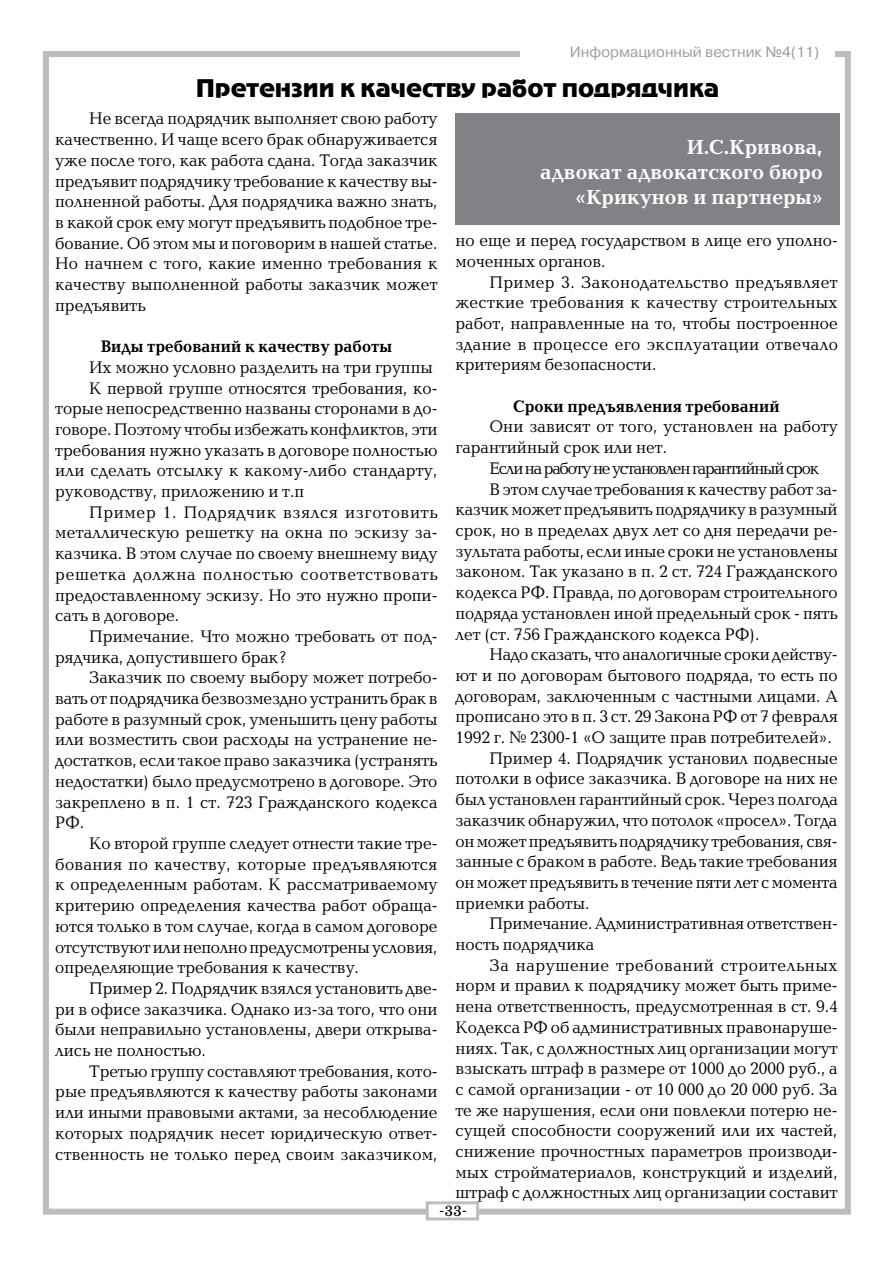
<style>
.page{position:relative;width:893px;height:1263px;background:#fff}
.page>*{position:absolute;margin:0;border:0;box-sizing:border-box;transform-origin:0 0}
.t1{font:24px "Adver Gothic C";color:#000}
.t2{font:700 21px/25.2px "Baltica C";color:#fff;text-align:right}
.t3{font:17.25px/20.7px "Baltica C";color:#000;text-align:justify;scale:.95 1}
.t4{font:17.25px "Baltica C";letter-spacing:.045em;color:#000;scale:.95 1}
.t5{font:700 17.25px "Baltica C";color:#000;scale:.95 1}
.t6{font:17.25px "Baltica C";letter-spacing:-.07em;color:#000;scale:.95 1}
.t7{font:17.25px "Baltica C";letter-spacing:.025em;color:#000;scale:.95 1}
.t8{font:17.25px "Baltica C";letter-spacing:.04em;color:#000;scale:.95 1}
.t9{font:15px "Pragmatica C";color:#9d9fa2}
.t10{font:15px "School Book C";color:#000}
</style>
<div class="page">
<div style="left:43px;top:51px;width:808px;height:1164px;border:6px solid #bcbdc0"></div>
<div style="left:426px;top:1201px;width:53px;height:19px;background:#fff;border:3px solid #bcbdc0"></div>
<div style="left:520px;top:42px;width:315px;height:18px;background:#fff"></div>
<div style="left:455px;top:113px;width:385px;height:112px;background:#808285"></div>
<p class="t9" style="left:570px;top:43px;width:251px">Информационный вестник №4(11)</p>
<h1 class="t1" style="left:196px;top:74px;width:525px">Претензии к качеству работ подрядчика</h1>
<p class="t3" style="left:55px;top:109px;width:404px;text-indent:34px">Не всегда подрядчик выполняет свою работу качественно. И чаще всего брак обнаруживается уже после того, как работа сдана. Тогда заказчик предъявит подрядчику требование к качеству вы&shy;полненной работы. Для подрядчика важно знать, в какой срок ему могут предъявить подобное тре&shy;бование. Об этом мы и поговорим в нашей статье.<br>Но начнем с того, какие именно требования к качеству выполненной работы заказчик может предъявить</p>
<p class="t5" style="left:101px;top:337px;width:308px">Виды требований к качеству работы</p>
<p class="t3" style="left:89px;top:357px;width:363px">Их можно условно разделить на три группы</p>
<p class="t3" style="left:89px;top:378px;width:368px">К первой группе относятся требования, ко-</p>
<p class="t3" style="left:55px;top:399px;width:404px">торые непосредственно названы сторонами в до-</p>
<p class="t3" style="left:55px;top:420px;width:404px">говоре. Поэтому чтобы избежать конфликтов, эти</p>
<p class="t3" style="left:55px;top:440px;width:404px">требования нужно указать в договоре полностью</p>
<p class="t3" style="left:55px;top:461px;width:404px">или сделать отсылку к какому-либо стандарту,</p>
<p class="t3" style="left:55px;top:482px;width:263px">руководству, приложению и т.п</p>
<p class="t4" style="left:89px;top:503px;width:368px">Пример 1. Подрядчик взялся изготовить</p>
<p class="t3" style="left:55px;top:523px;width:404px">металлическую решетку на окна по эскизу за-</p>
<p class="t3" style="left:55px;top:544px;width:404px">казчика. В этом случае по своему внешнему виду</p>
<p class="t4" style="left:55px;top:565px;width:404px">решетка должна полностью соответствовать</p>
<p class="t3" style="left:55px;top:585px;width:404px">предоставленному эскизу. Но это нужно пропи-</p>
<p class="t3" style="left:55px;top:606px;width:132px">сать в договоре.</p>
<p class="t3" style="left:89px;top:627px;width:368px">Примечание. Что можно требовать от под-</p>
<p class="t3" style="left:55px;top:647px;width:246px">рядчика, допустившего брак?</p>
<p class="t3" style="left:89px;top:668px;width:368px">Заказчик по своему выбору может потребо-</p>
<p class="t3" style="left:55px;top:689px;width:404px">вать от подрядчика безвозмездно устранить брак в</p>
<p class="t3" style="left:55px;top:709px;width:404px">работе в разумный срок, уменьшить цену работы</p>
<p class="t3" style="left:55px;top:730px;width:404px">или возместить свои расходы на устранение не-</p>
<p class="t3" style="left:55px;top:751px;width:404px">достатков, если такое право заказчика (устранять</p>
<p class="t3" style="left:55px;top:771px;width:404px">недостатки) было предусмотрено в договоре. Это</p>
<p class="t3" style="left:55px;top:792px;width:404px">закреплено в п. 1 ст. 723 Гражданского кодекса</p>
<p class="t3" style="left:55px;top:813px;width:32px">РФ.</p>
<p class="t3" style="left:89px;top:834px;width:368px">Ко второй группе следует отнести такие тре-</p>
<p class="t7" style="left:55px;top:855px;width:404px">бования по качеству, которые предъявляются</p>
<p class="t3" style="left:55px;top:875px;width:404px">к определенным работам. К рассматриваемому</p>
<p class="t3" style="left:55px;top:896px;width:404px">критерию определения качества работ обраща-</p>
<p class="t3" style="left:55px;top:916px;width:404px">ются только в том случае, когда в самом договоре</p>
<p class="t3" style="left:55px;top:937px;width:404px">отсутствуют или неполно предусмотрены условия,</p>
<p class="t3" style="left:55px;top:958px;width:321px">определяющие требования к качеству.</p>
<p class="t3" style="left:89px;top:978px;width:368px">Пример 2. Подрядчик взялся установить две-</p>
<p class="t3" style="left:55px;top:999px;width:404px">ри в офисе заказчика. Однако из-за того, что они</p>
<p class="t3" style="left:55px;top:1020px;width:404px">были неправильно установлены, двери открыва-</p>
<p class="t3" style="left:55px;top:1041px;width:160px">лись не полностью.</p>
<p class="t3" style="left:89px;top:1061px;width:368px">Третью группу составляют требования, кото-</p>
<p class="t3" style="left:55px;top:1082px;width:404px">рые предъявляются к качеству работы законами</p>
<p class="t3" style="left:55px;top:1103px;width:404px">или иными правовыми актами, за несоблюдение</p>
<p class="t3" style="left:55px;top:1123px;width:404px">которых подрядчик несет юридическую ответ-</p>
<p class="t3" style="left:55px;top:1144px;width:404px">ственность не только перед своим заказчиком,</p>
<p class="t2" style="left:540px;top:135px;width:284px">И.С.Кривова,<br>адвокат адвокатского бюро «Крикунов и партнеры»</p>
<p class="t3" style="left:455px;top:231px;width:404px">но еще и перед государством в лице его уполно&shy;моченных органов.</p>
<p class="t3" style="left:455px;top:272px;width:404px;text-indent:34px">Пример 3. Законодательство предъявляет жесткие требования к качеству строительных работ, направленные на то, чтобы построенное здание в процессе его эксплуатации отвечало критериям безопасности.</p>
<p class="t5" style="left:514px;top:397px;width:281px">Сроки предъявления требований</p>
<p class="t3" style="left:455px;top:417px;width:404px;text-indent:34px">Они зависят от того, установлен на работу гарантийный срок или нет.</p>
<p class="t6" style="left:489px;top:459px;width:349px">Если на работу не установлен гарантийный срок</p>
<p class="t3" style="left:489px;top:479px;width:368px">В этом случае требования к качеству работ за-</p>
<p class="t3" style="left:455px;top:500px;width:404px">казчик может предъявить подрядчику в разумный</p>
<p class="t3" style="left:455px;top:521px;width:404px">срок, но в пределах двух лет со дня передачи ре-</p>
<p class="t3" style="left:455px;top:541px;width:404px">зультата работы, если иные сроки не установлены</p>
<p class="t3" style="left:455px;top:562px;width:404px">законом. Так указано в п. 2 ст. 724 Гражданского</p>
<p class="t3" style="left:455px;top:583px;width:404px">кодекса РФ. Правда, по договорам строительного</p>
<p class="t3" style="left:455px;top:603px;width:404px">подряда установлен иной предельный срок - пять</p>
<p class="t3" style="left:455px;top:624px;width:321px">лет (ст. 756 Гражданского кодекса РФ).</p>
<p class="t3" style="left:489px;top:645px;width:368px">Надо сказать, что аналогичные сроки действу-</p>
<p class="t3" style="left:455px;top:666px;width:404px">ют и по договорам бытового подряда, то есть по</p>
<p class="t3" style="left:455px;top:686px;width:404px">договорам, заключенным с частными лицами. А</p>
<p class="t3" style="left:455px;top:707px;width:404px">прописано это в п. 3 ст. 29 Закона РФ от 7 февраля</p>
<p class="t3" style="left:455px;top:728px;width:397px">1992 г. № 2300-1 «О защите прав потребителей».</p>
<p class="t3" style="left:489px;top:748px;width:368px">Пример 4. Подрядчик установил подвесные</p>
<p class="t3" style="left:455px;top:769px;width:404px">потолки в офисе заказчика. В договоре на них не</p>
<p class="t3" style="left:455px;top:790px;width:404px">был установлен гарантийный срок. Через полгода</p>
<p class="t3" style="left:455px;top:810px;width:403px">заказчик обнаружил, что потолок «просел». Тогда</p>
<p class="t3" style="left:455px;top:831px;width:404px">он может предъявить подрядчику требования, свя-</p>
<p class="t3" style="left:455px;top:852px;width:404px">занные с браком в работе. Ведь такие требования</p>
<p class="t3" style="left:455px;top:873px;width:404px">он может предъявить в течение пяти лет с момента</p>
<p class="t3" style="left:455px;top:893px;width:143px">приемки работы.</p>
<p class="t3" style="left:489px;top:914px;width:368px">Примечание. Административная ответствен-</p>
<p class="t3" style="left:455px;top:935px;width:148px">ность подрядчика</p>
<p class="t8" style="left:489px;top:956px;width:368px">За нарушение требований строительных</p>
<p class="t3" style="left:455px;top:976px;width:404px">норм и правил к подрядчику может быть приме-</p>
<p class="t3" style="left:455px;top:997px;width:404px">нена ответственность, предусмотренная в ст. 9.4</p>
<p class="t3" style="left:455px;top:1017px;width:404px">Кодекса РФ об административных правонаруше-</p>
<p class="t3" style="left:455px;top:1038px;width:404px">ниях. Так, с должностных лиц организации могут</p>
<p class="t3" style="left:455px;top:1059px;width:404px">взыскать штраф в размере от 1000 до 2000 руб., а</p>
<p class="t3" style="left:455px;top:1080px;width:404px">с самой организации - от 10 000 до 20 000 руб. За</p>
<p class="t3" style="left:455px;top:1100px;width:404px">те же нарушения, если они повлекли потерю не-</p>
<p class="t3" style="left:455px;top:1121px;width:404px">сущей способности сооружений или их частей,</p>
<p class="t3" style="left:455px;top:1142px;width:404px">снижение прочностных параметров производи-</p>
<p class="t3" style="left:455px;top:1162px;width:404px">мых стройматериалов, конструкций и изделий,</p>
<p class="t3" style="left:455px;top:1183px;width:404px">штраф с должностных лиц организации составит</p>
<p class="t10" style="left:439px;top:1203px;width:29px">-33-</p>
</div>
